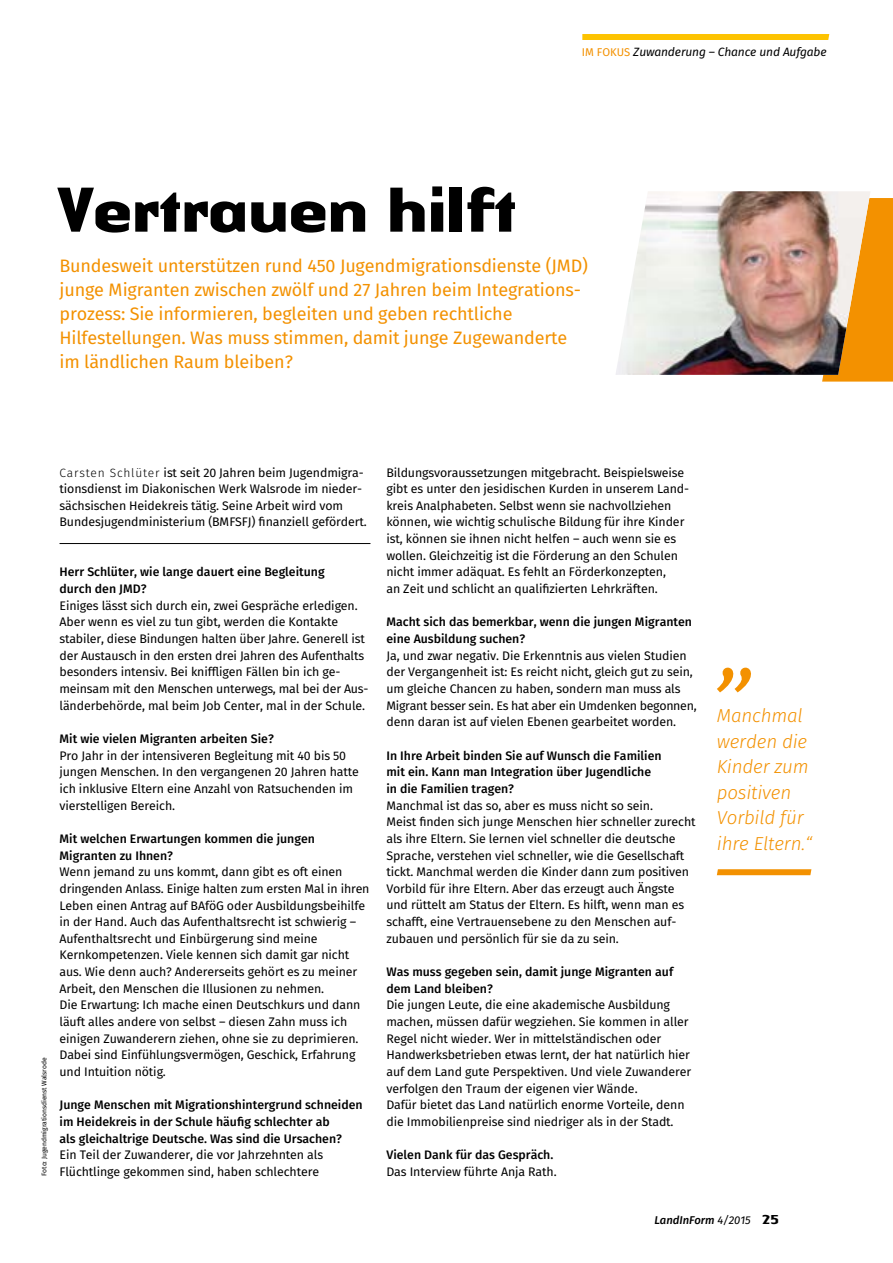
<style>
.page{position:relative;width:893px;height:1263px;background:#fff}
.page>*{position:absolute;margin:0;border:0;box-sizing:border-box;transform-origin:0 0}
.t1{font:700 66px "Authentic Sans Std";letter-spacing:-.05em;color:#000}
.t2{font:italic 300 18.75px/25.5px "Fira Sans";letter-spacing:-.01em;color:#f39100}
.t3{font:18px/24px "Fira Sans";letter-spacing:-.01em;color:#f39100}
.t4{font:12.3px/16.6px "Fira Sans";letter-spacing:-.01em;color:#000}
.t5{font:500 12.3px/16.6px "Fira Sans";color:#000}
.t6{font:italic 12px "Fira Sans";letter-spacing:-.01em;color:#000}
.t7{font:italic 500 11.25px "Fira Sans";color:#000}
.t8{font:6.75px "Fira Sans";letter-spacing:-.01em;color:#000}
.s1{font-style:normal;font-size:11.25px;color:#f39100}
.s2{font-weight:300;font-size:12px}
.s3{font-weight:400}
.s4{font-family:"Authentic Sans Std";font-weight:700;font-style:normal;font-size:13.5px}
</style>
<div class="page">
<hr style="left:60px;top:543px;width:310px;height:1px;background:#000">
<svg style="left:582px;top:34px;width:247px;height:6px"></svg>
<div style="left:822px;top:198px;width:71px;height:184px;background:#f39100"></div>
<img style="left:616px;top:191px;width:254px;height:184px">
<svg style="left:717px;top:668px;width:34px;height:24px"></svg>
<svg style="left:717px;top:869px;width:94px;height:6px"></svg>
<h1 class="t6" style="left:582px;top:44px;width:246px"><span class="s1">IM FOKUS</span> Zuwanderung – Chance und Aufgabe</h1>
<h2 class="t1" style="left:56px;top:167px;width:463px">Vertrauen hilft</h2>
<h3 class="t3" style="left:60px;top:255px;width:530px">Bundesweit unterstützen rund 450 Jugendmigrationsdienste (JMD) junge Migranten zwischen zwölf und 27 Jahren beim Integrations&shy;prozess: Sie informieren, begleiten und geben rechtliche Hilfestellungen. Was muss stimmen, damit junge Zugewanderte im ländlichen Raum bleiben?</h3>
<p class="t8" style="left:39px;top:1176px;width:120px;rotate:-90deg">Foto: Jugendmigrationsdienst Walsrode</p>
<p class="t4" style="left:60px;top:465px;width:309px"><span class="s2">Carsten Schlüter</span> ist seit 20 Jahren beim Jugendmigra&shy;tionsdienst im Diakonischen Werk Walsrode im nieder&shy;sächsischen Heidekreis tätig. Seine Arbeit wird vom Bundesjugendministerium (BMFSFJ) finanziell gefördert.</p>
<p class="t5" style="left:60px;top:565px;width:267px">Herr Schlüter, wie lange dauert eine Begleitung durch den JMD?</p>
<p class="t4" style="left:60px;top:598px;width:310px">Einiges lässt sich durch ein, zwei Gespräche erledigen.<br>Aber wenn es viel zu tun gibt, werden die Kontakte stabiler, diese Bindungen halten über Jahre. Generell ist der Austausch in den ersten drei Jahren des Aufenthalts besonders intensiv. Bei kniffligen Fällen bin ich ge&shy;meinsam mit den Menschen unterwegs, mal bei der Aus&shy;länderbehörde, mal beim Job Center, mal in der Schule.</p>
<p class="t5" style="left:60px;top:731px;width:216px">Mit wie vielen Migranten arbeiten Sie?</p>
<p class="t4" style="left:60px;top:748px;width:301px">Pro Jahr in der intensiveren Begleitung mit 40 bis 50 jungen Menschen. In den vergangenen 20 Jahren hatte ich inklusive Eltern eine Anzahl von Ratsuchenden im vierstelligen Bereich.</p>
<p class="t5" style="left:60px;top:831px;width:257px">Mit welchen Erwartungen kommen die jungen<br>Migranten zu Ihnen?</p>
<p class="t4" style="left:60px;top:864px;width:311px">Wenn jemand zu uns kommt, dann gibt es oft einen dringenden Anlass. Einige halten zum ersten Mal in ihren Leben einen Antrag auf BAföG oder Ausbildungsbeihilfe in der Hand. Auch das Aufenthaltsrecht ist schwierig – Aufenthaltsrecht und Einbürgerung sind meine Kernkompetenzen. Viele kennen sich damit gar nicht aus. Wie denn auch? Andererseits gehört es zu meiner Arbeit, den Menschen die Illusionen zu nehmen.<br>Die Erwartung: Ich mache einen Deutschkurs und dann läuft alles andere von selbst – diesen Zahn muss ich einigen Zuwanderern ziehen, ohne sie zu deprimieren.<br>Dabei sind Einfühlungsvermögen, Geschick, Erfahrung und Intuition nötig.</p>
<p class="t5" style="left:60px;top:1097px;width:305px">Junge Menschen mit Migrationshintergrund schneiden im Heidekreis in der Schule häufig schlechter ab<br>als gleichaltrige Deutsche. Was sind die Ursachen?</p>
<p class="t4" style="left:60px;top:1147px;width:265px">Ein Teil der Zuwanderer, die vor Jahrzehnten als<br>Flüchtlinge gekommen sind, haben schlechtere</p>
<p class="t4" style="left:386px;top:465px;width:304px">Bildungsvoraussetzungen mitgebracht. Beispielsweise gibt es unter den jesidischen Kurden in unserem Land&shy;kreis Analphabeten. Selbst wenn sie nachvollziehen können, wie wichtig schulische Bildung für ihre Kinder ist, können sie ihnen nicht helfen – auch wenn sie es wollen. Gleichzeitig ist die Förderung an den Schulen nicht immer adäquat. Es fehlt an Förderkonzepten,<br>an Zeit und schlicht an qualifizierten Lehrkräften.</p>
<p class="t5" style="left:386px;top:615px;width:307px">Macht sich das bemerkbar, wenn die jungen Migranten eine Ausbildung suchen?</p>
<p class="t4" style="left:386px;top:648px;width:312px">Ja, und zwar negativ. Die Erkenntnis aus vielen Studien der Vergangenheit ist: Es reicht nicht, gleich gut zu sein, um gleiche Chancen zu haben, sondern man muss als Migrant besser sein. Es hat aber ein Umdenken begonnen, denn daran ist auf vielen Ebenen gearbeitet worden.</p>
<p class="t5" style="left:386px;top:748px;width:277px">In Ihre Arbeit binden Sie auf Wunsch die Familien mit ein. Kann man Integration über Jugendliche in die Familien tragen?</p>
<p class="t4" style="left:386px;top:798px;width:311px">Manchmal ist das so, aber es muss nicht so sein.<br>Meist finden sich junge Menschen hier schneller zurecht als ihre Eltern. Sie lernen viel schneller die deutsche Sprache, verstehen viel schneller, wie die Gesellschaft tickt. Manchmal werden die Kinder dann zum positiven Vorbild für ihre Eltern. Aber das erzeugt auch Ängste und rüttelt am Status der Eltern. Es hilft, wenn man es schafft, eine Vertrauensebene zu den Menschen auf&shy;zubauen und persönlich für sie da zu sein.</p>
<p class="t5" style="left:386px;top:964px;width:288px">Was muss gegeben sein, damit junge Migranten auf dem Land bleiben?</p>
<p class="t4" style="left:386px;top:998px;width:306px">Die jungen Leute, die eine akademische Ausbildung machen, müssen dafür wegziehen. Sie kommen in aller Regel nicht wieder. Wer in mittelständischen oder Handwerksbetrieben etwas lernt, der hat natürlich hier auf dem Land gute Perspektiven. Und viele Zuwanderer verfolgen den Traum der eigenen vier Wände.<br>Dafür bietet das Land natürlich enorme Vorteile, denn die Immobilienpreise sind niedriger als in der Stadt.</p>
<p class="t5" style="left:386px;top:1147px;width:168px">Vielen Dank für das Gespräch.</p>
<p class="t4" style="left:386px;top:1164px;width:172px">Das Interview führte Anja Rath.</p>
<p class="t2" style="left:717px;top:704px;width:97px">Manchmal werden die<br>Kinder zum positiven<br>Vorbild für ihre Eltern.“</p>
<p class="t7" style="left:654px;top:1212px;width:126px">LandInForm <span class="s3">4/2015</span> <span class="s4">25</span></p>
</div>
